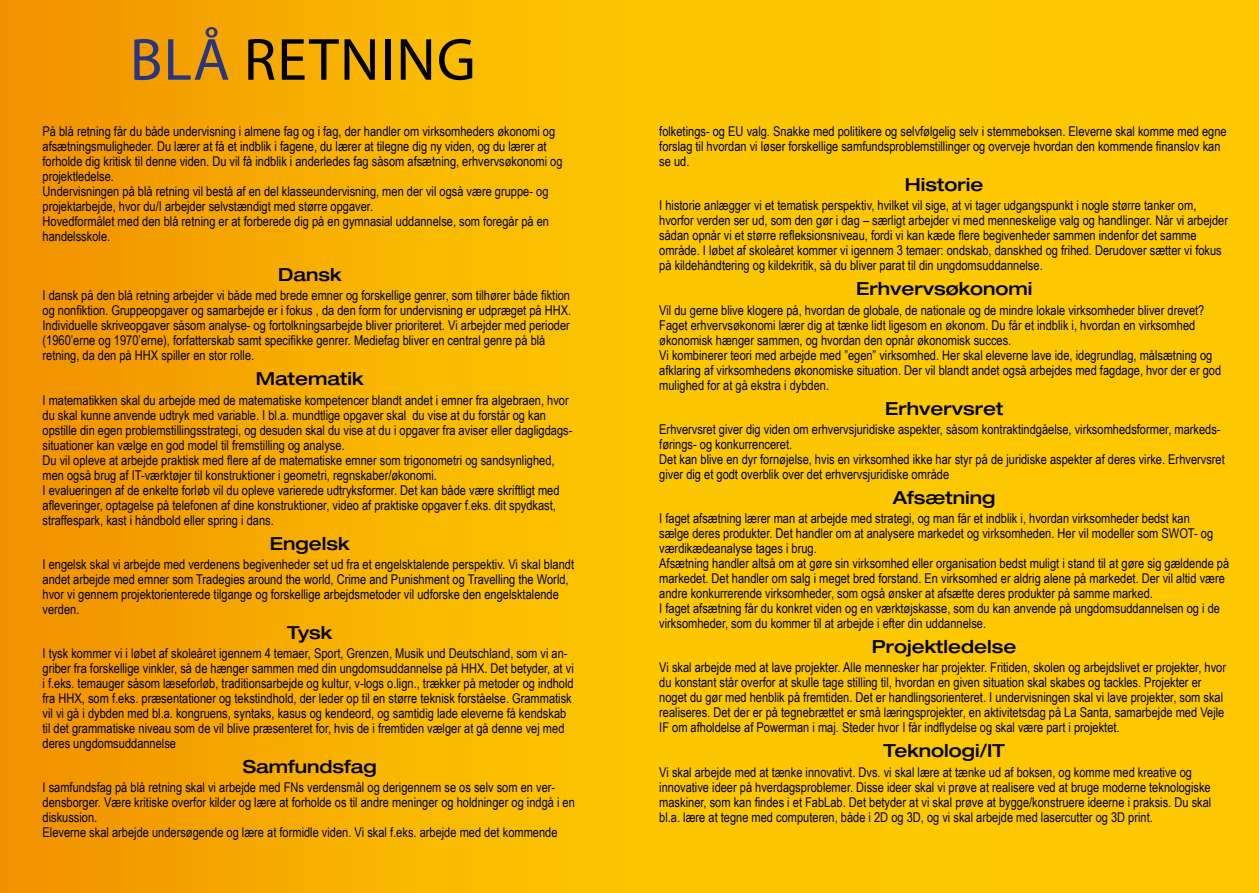
<style>
.page{position:relative;width:1259px;height:893px;background:#fff}
.page>*{position:absolute;margin:0;border:0;box-sizing:border-box;transform-origin:0 0}
.t1{font:60px "Myriad Pro";letter-spacing:.02em;color:#000}
.t2{font:500 expanded 18px "Helvetica Neue LT Std";color:#000}
.t3{font:13.5px/15px "Arial Narrow";color:#000}
.s1{color:#283583}
</style>
<div class="page">
<div style="left:0;top:0;width:1259px;height:893px;background:linear-gradient(to right,#f49f00,#ffd500)"></div>
<h1 class="t1" style="left:130px;top:23px;width:347px"><span class="s1">BLÅ</span> RETNING</h1>
<p class="t3" style="left:43px;top:123px;width:521px">På blå retning får du både undervisning i almene fag og i fag, der handler om virksomheders økonomi og afsætningsmuligheder. Du lærer at få et indblik i fagene, du lærer at tilegne dig ny viden, og du lærer at forholde dig kritisk til denne viden. Du vil få indblik i anderledes fag såsom afsætning, erhvervsøkonomi og projektledelse.<br>Undervisningen på blå retning vil bestå af en del klasseundervisning, men der vil også være gruppe- og projektarbejde, hvor du/I arbejder selvstændigt med større opgaver.<br>Hovedformålet med den blå retning er at forberede dig på en gymnasial uddannelse, som foregår på en handelsskole.</p>
<h2 class="t2" style="left:278px;top:263px;width:65px">Dansk</h2>
<p class="t3" style="left:43px;top:287px;width:530px">I dansk på den blå retning arbejder vi både med brede emner og forskellige genrer, som tilhører både fiktion og nonfiktion. Gruppeopgaver og samarbejde er i fokus , da den form for undervisning er udpræget på HHX.<br>Individuelle skriveopgaver såsom analyse- og fortolkningsarbejde bliver prioriteret. Vi arbejder med perioder (1960’erne og 1970’erne), forfatterskab samt specifikke genrer. Mediefag bliver en central genre på blå retning, da den på HHX spiller en stor rolle.</p>
<h2 class="t2" style="left:256px;top:368px;width:109px">Matematik</h2>
<p class="t3" style="left:43px;top:392px;width:531px">I matematikken skal du arbejde med de matematiske kompetencer blandt andet i emner fra algebraen, hvor du skal kunne anvende udtryk med variable. I bl.a. mundtlige opgaver skal du vise at du forstår og kan opstille din egen problemstillingsstrategi, og desuden skal du vise at du i opgaver fra aviser eller dagligdags&shy;situationer kan vælge en god model til fremstilling og analyse.<br>Du vil opleve at arbejde praktisk med flere af de matematiske emner som trigonometri og sandsynlighed, men også brug af IT-værktøjer til konstruktioner i geometri, regnskaber/økonomi.<br>I evalueringen af de enkelte forløb vil du opleve varierede udtryksformer. Det kan både være skriftligt med afleveringer, optagelse på telefonen af dine konstruktioner, video af praktiske opgaver f.eks. dit spydkast, straffespark, kast i håndbold eller spring i dans.</p>
<h2 class="t2" style="left:270px;top:532px;width:81px">Engelsk</h2>
<p class="t3" style="left:43px;top:556px;width:533px">I engelsk skal vi arbejde med verdenens begivenheder set ud fra et engelsktalende perspektiv. Vi skal blandt andet arbejde med emner som Tradegies around the world, Crime and Punishment og Travelling the World, hvor vi gennem projektorienterede tilgange og forskellige arbejdsmetoder vil udforske den engelsktalende verden.</p>
<h2 class="t2" style="left:287px;top:621px;width:47px">Tysk</h2>
<p class="t3" style="left:43px;top:645px;width:533px">I tysk kommer vi i løbet af skoleåret igennem 4 temaer, Sport, Grenzen, Musik und Deutschland, som vi an&shy;griber fra forskellige vinkler, så de hænger sammen med din ungdomsuddannelse på HHX. Det betyder, at vi i f.eks. temauger såsom læseforløb, traditionsarbejde og kultur, v-logs o.lign., trækker på metoder og indhold fra HHX, som f.eks. præsentationer og tekstindhold, der leder op til en større teknisk forståelse. Grammatisk vil vi gå i dybden med bl.a. kongruens, syntaks, kasus og kendeord, og samtidig lade eleverne få kendskab til det grammatiske niveau som de vil blive præsenteret for, hvis de i fremtiden vælger at gå denne vej med deres ungdomsuddannelse</p>
<h2 class="t2" style="left:243px;top:755px;width:136px">Samfundsfag</h2>
<p class="t3" style="left:43px;top:779px;width:534px">I samfundsfag på blå retning skal vi arbejde med FNs verdensmål og derigennem se os selv som en ver&shy;densborger. Være kritiske overfor kilder og lære at forholde os til andre meninger og holdninger og indgå i en diskussion.<br>Eleverne skal arbejde undersøgende og lære at formidle viden. Vi skal f.eks. arbejde med det kommende</p>
<p class="t3" style="left:659px;top:123px;width:569px">folketings- og EU valg. Snakke med politikere og selvfølgelig selv i stemmeboksen. Eleverne skal komme med egne forslag til hvordan vi løser forskellige samfundsproblemstillinger og overveje hvordan den kommende finanslov kan se ud.</p>
<h2 class="t2" style="left:905px;top:173px;width:80px">Historie</h2>
<p class="t3" style="left:659px;top:197px;width:570px">I historie anlægger vi et tematisk perspektiv, hvilket vil sige, at vi tager udgangspunkt i nogle større tanker om, hvorfor verden ser ud, som den gør i dag – særligt arbejder vi med menneskelige valg og handlinger. Når vi arbejder sådan opnår vi et større refleksionsniveau, fordi vi kan kæde flere begivenheder sammen indenfor det samme område. I løbet af skoleåret kommer vi igennem 3 temaer: ondskab, danskhed og frihed. Derudover sætter vi fokus på kildehåndtering og kildekritik, så du bliver parat til din ungdomsuddannelse.</p>
<h2 class="t2" style="left:856px;top:278px;width:178px">Erhvervsøkonomi</h2>
<p class="t3" style="left:659px;top:302px;width:563px">Vil du gerne blive klogere på, hvordan de globale, de nationale og de mindre lokale virksomheder bliver drevet?<br>Faget erhvervsøkonomi lærer dig at tænke lidt ligesom en økonom. Du får et indblik i, hvordan en virksomhed økonomisk hænger sammen, og hvordan den opnår økonomisk succes.<br>Vi kombinerer teori med arbejde med ”egen” virksomhed. Her skal eleverne lave ide, idegrundlag, målsætning og afklaring af virksomhedens økonomiske situation. Der vil blandt andet også arbejdes med fagdage, hvor der er god mulighed for at gå ekstra i dybden.</p>
<h2 class="t2" style="left:885px;top:397px;width:120px">Erhvervsret</h2>
<p class="t3" style="left:659px;top:421px;width:567px">Erhvervsret giver dig viden om erhvervsjuridiske aspekter, såsom kontraktindgåelse, virksomhedsformer, markeds&shy;førings- og konkurrenceret.<br>Det kan blive en dyr fornøjelse, hvis en virksomhed ikke har styr på de juridiske aspekter af deres virke. Erhvervsret giver dig et godt overblik over det erhvervsjuridiske område</p>
<h2 class="t2" style="left:893px;top:486px;width:104px">Afsætning</h2>
<p class="t3" style="left:659px;top:510px;width:571px">I faget afsætning lærer man at arbejde med strategi, og man får et indblik i, hvordan virksomheder bedst kan<br>sælge deres produkter. Det handler om at analysere markedet og virksomheden. Her vil modeller som SWOT- og værdikædeanalyse tages i brug.<br>Afsætning handler altså om at gøre sin virksomhed eller organisation bedst muligt i stand til at gøre sig gældende på markedet. Det handler om salg i meget bred forstand. En virksomhed er aldrig alene på markedet. Der vil altid være andre konkurrerende virksomheder, som også ønsker at afsætte deres produkter på samme marked.<br>I faget afsætning får du konkret viden og en værktøjskasse, som du kan anvende på ungdomsuddannelsen og i de virksomheder, som du kommer til at arbejde i efter din uddannelse.</p>
<h2 class="t2" style="left:872px;top:635px;width:146px">Projektledelse</h2>
<p class="t3" style="left:659px;top:659px;width:568px">Vi skal arbejde med at lave projekter. Alle mennesker har projekter. Fritiden, skolen og arbejdslivet er projekter, hvor du konstant står overfor at skulle tage stilling til, hvordan en given situation skal skabes og tackles. Projekter er noget du gør med henblik på fremtiden. Det er handlingsorienteret. I undervisningen skal vi lave projekter, som skal realiseres. Det der er på tegnebrættet er små læringsprojekter, en aktivitetsdag på La Santa, samarbejde med Vejle IF om afholdelse af Powerman i maj. Steder hvor I får indflydelse og skal være part i projektet.</p>
<h2 class="t2" style="left:883px;top:740px;width:123px">Teknologi/IT</h2>
<p class="t3" style="left:659px;top:764px;width:553px">Vi skal arbejde med at tænke innovativt. Dvs. vi skal lære at tænke ud af boksen, og komme med kreative og innovative ideer på hverdagsproblemer. Disse ideer skal vi prøve at realisere ved at bruge moderne teknologiske maskiner, som kan findes i et FabLab. Det betyder at vi skal prøve at bygge/konstruere ideerne i praksis. Du skal bl.a. lære at tegne med computeren, både i 2D og 3D, og vi skal arbejde med lasercutter og 3D print.</p>
</div>
